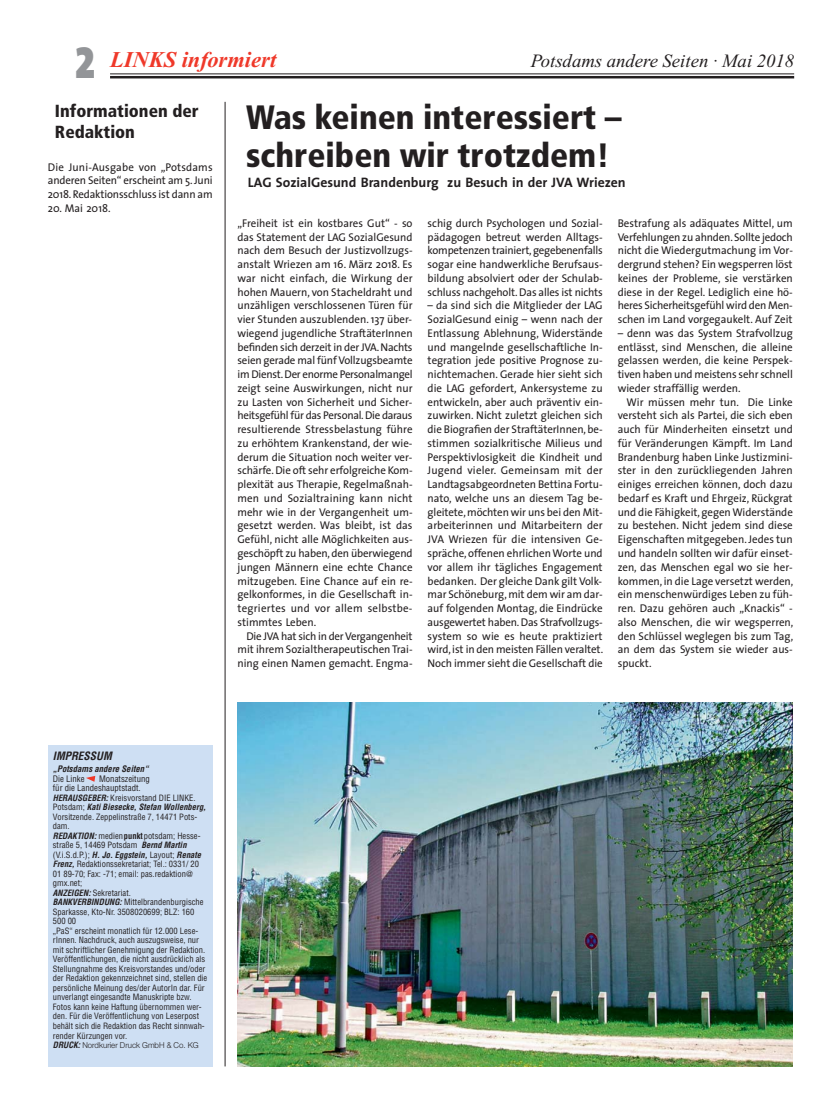
<style>
.page{position:relative;width:833px;height:1117px;background:#fff}
.page>*{position:absolute;margin:0;border:0;box-sizing:border-box;transform-origin:0 0}
.t1{font:900 condensed 33.75px/37.5px "Frutiger";color:#231f20}
.t2{font:italic 700 22.5px "Times New Roman";color:#ef3829}
.t3{font:italic 18.75px "Times New Roman";color:#231f20}
.t4{font:900 condensed 17.5px/21px "Frutiger";color:#231f20}
.t5{font:700 13.75px "The Sans";color:#231f20}
.t6{font:11.25px/13.8px "The Sans";letter-spacing:-.005em;color:#231f20;text-align:justify}
.t7{font:italic 700 condensed 11.25px "Helvetica";color:#231f20}
.t8{font:condensed 8.75px/9.5px "Helvetica";color:#231f20}
.t9{font:italic 700 condensed 8.75px "Helvetica";color:#231f20}
.t10{font:condensed 8.5px/9.5px "Helvetica";color:#231f20}
.t11{font:300 8.12px "Helvetica Neue";color:#231f20}
.s1{font-family:"The Sans Black Expert";font-weight:400;font-style:normal;font-size:45px;color:#939598}
.s2{font-weight:700;font-style:italic}
.s3{font-weight:700}
.s4{font-family:"Helvetica";font-weight:700;font-style:italic;font-stretch:condensed;font-size:8.5px}
</style>
<div class="page">
<hr style="left:110px;top:73px;width:684px;height:1px;background:#231f20">
<hr style="left:110px;top:76px;width:684px;height:2px;background:#231f20">
<div style="left:48px;top:744px;width:165px;height:322px;background:#cedff3"></div>
<svg style="left:86px;top:776px;width:9px;height:5px"></svg>
<hr style="left:225px;top:102px;width:1px;height:964px;background:#231f20">
<img style="left:237px;top:702px;width:556px;height:364px">
<h2 class="t2" style="left:75px;top:52px;width:203px"><span class="s1">2</span> LINKS informiert</h2>
<h3 class="t3" style="left:531px;top:54px;width:265px">Potsdams andere Seiten · Mai 2018</h3>
<h3 class="t4" style="left:55px;top:102px;width:145px">Informationen der<br>Redaktion</h3>
<p class="t6" style="left:48px;top:161px;width:166px">Die Juni-Ausgabe von „Potsdams anderen Seiten“ erscheint am 5. Juni 2018. Redaktionsschluss ist dann am</p>
<p class="t6" style="left:48px;top:202px;width:64px">20. Mai 2018.</p>
<h1 class="t1" style="left:246px;top:102px;width:377px">Was keinen interessiert – schreiben wir trotzdem!</h1>
<p class="t5" style="left:248px;top:177px;width:379px">LAG SozialGesund Brandenburg zu Besuch in der JVA Wriezen</p>
<p class="t6" style="left:237px;top:217px;width:177px">„Freiheit ist ein kostbares Gut“ - so das Statement der LAG SozialGesund nach dem Besuch der Justizvollzugs&shy;anstalt Wriezen am 16. März 2018. Es war nicht einfach, die Wirkung der hohen Mauern, von Stacheldraht und unzähligen verschlossenen Türen für vier Stunden auszublenden. 137 über&shy;wiegend jugendliche StraftäterInnen befinden sich derzeit in der JVA. Nachts seien gerade mal fünf Vollzugsbeamte im Dienst. Der enorme Personalmangel zeigt seine Auswirkungen, nicht nur zu Lasten von Sicherheit und Sicher&shy;heitsgefühl für das Personal. Die daraus resultierende Stressbelastung führe zu erhöhtem Krankenstand, der wie&shy;derum die Situation noch weiter ver&shy;schärfe. Die oft sehr erfolgreiche Kom&shy;plexität aus Therapie, Regelmaßnah&shy;men und Sozialtraining kann nicht mehr wie in der Vergangenheit um&shy;gesetzt werden. Was bleibt, ist das Gefühl, nicht alle Möglichkeiten aus&shy;geschöpft zu haben, den überwiegend jungen Männern eine echte Chance mitzugeben. Eine Chance auf ein re&shy;gelkonformes, in die Gesellschaft in&shy;tegriertes und vor allem selbstbe&shy;stimmtes Leben.</p>
<p class="t6" style="left:237px;top:630px;width:177px;text-indent:9px">Die JVA hat sich in der Vergangenheit mit ihrem Sozialtherapeutischen Trai&shy;ning einen Namen gemacht. Engma-</p>
<p class="t6" style="left:618px;top:217px;width:177px">Bestrafung als adäquates Mittel, um Verfehlungen zu ahnden. Sollte jedoch nicht die Wiedergutmachung im Vor&shy;dergrund stehen? Ein wegsperren löst keines der Probleme, sie verstärken diese in der Regel. Lediglich eine hö&shy;heres Sicherheitsgefühl wird den Men&shy;schen im Land vorgegaukelt. Auf Zeit</p>
<p class="t6" style="left:618px;top:327px;width:177px">– denn was das System Strafvollzug entlässt, sind Menschen, die alleine gelassen werden, die keine Perspek&shy;tiven haben und meistens sehr schnell wieder straffällig werden.</p>
<p class="t6" style="left:618px;top:396px;width:177px;text-indent:9px">Wir müssen mehr tun. Die Linke versteht sich als Partei, die sich eben auch für Minderheiten einsetzt und für Veränderungen Kämpft. Im Land Brandenburg haben Linke Justizmini&shy;ster in den zurückliegenden Jahren einiges erreichen können, doch dazu bedarf es Kraft und Ehrgeiz, Rückgrat und die Fähigkeit, gegen Widerstände zu bestehen. Nicht jedem sind diese Eigenschaften mitgegeben. Jedes tun und handeln sollten wir dafür einset&shy;zen, das Menschen egal wo sie her&shy;kommen, in die Lage versetzt werden, ein menschenwürdiges Leben zu füh&shy;ren. Dazu gehören auch „Knackis“ - also Menschen, die wir wegsperren, den Schlüssel weglegen bis zum Tag, an dem das System sie wieder aus&shy;spuckt.</p>
<p class="t6" style="left:427px;top:217px;width:177px">schig durch Psychologen und Sozial&shy;pädagogen betreut werden Alltags&shy;kompetenzen trainiert, gegebenenfalls sogar eine handwerkliche Berufsaus&shy;bildung absolviert oder der Schulab&shy;schluss nachgeholt. Das alles ist nichts</p>
<p class="t6" style="left:427px;top:300px;width:177px">– da sind sich die Mitglieder der LAG SozialGesund einig – wenn nach der Entlassung Ablehnung, Widerstände und mangelnde gesellschaftliche In&shy;tegration jede positive Prognose zu&shy;nichtemachen. Gerade hier sieht sich die LAG gefordert, Ankersysteme zu entwickeln, aber auch präventiv ein&shy;zuwirken. Nicht zuletzt gleichen sich die Biografien der StraftäterInnen, be&shy;stimmen sozialkritische Milieus und Perspektivlosigkeit die Kindheit und Jugend vieler. Gemeinsam mit der Landtagsabgeordneten Bettina Fortu&shy;nato, welche uns an diesem Tag be&shy;gleitete, möchten wir uns bei den Mit&shy;arbeiterinnen und Mitarbeitern der JVA Wriezen für die intensiven Ge&shy;spräche, offenen ehrlichen Worte und vor allem ihr tägliches Engagement bedanken. Der gleiche Dank gilt Volk&shy;mar Schöneburg, mit dem wir am dar&shy;auf folgenden Montag, die Eindrücke ausgewertet haben. Das Strafvollzugs&shy;system so wie es heute praktiziert wird, ist in den meisten Fällen veraltet.<br>Noch immer sieht die Gesellschaft die</p>
<p class="t7" style="left:53px;top:751px;width:63px">IMPRESSUM</p>
<p class="t9" style="left:53px;top:765px;width:99px">„Potsdams andere Seiten“</p>
<p class="t8" style="left:53px;top:774px;width:33px">Die Linke</p>
<p class="t8" style="left:53px;top:774px;width:98px;text-indent:46px">Monatszeitung für die Landeshauptstadt.</p>
<p class="t10" style="left:53px;top:793px;width:156px"><span class="s2">HERAUSGEBER:</span>Kreisvorstand DIE LINKE.<br>P o t s d a m ; <span class="s2">KatiBiesecke,Stefan Wollenberg, </span>Vorsitzende. Zeppelinstraße 7, 14471 Pots&shy;dam.<br><span class="s2">REDAKTION:</span>medien<span class="s3">punkt</span>potsdam; Hesse&shy;straße 5, 14469 Potsdam <span class="s2">Bernd Martin </span>(V.i.S.d.P.); <span class="s2">H.Jo.Eggstein,</span>Layout; <span class="s2">Renate Frenz,</span>Redaktionssekretariat; Tel.: 0331/ 20<br>01 89-70; Fax: -71; email: pas.redaktion@ gmx.net;<br><span class="s2">ANZEIGEN:</span>Sekretariat.<br><span class="s2">BANKVERBINDUNG:</span>Mittelbrandenburgische Sparkasse, Kto-Nr. 3508020699; BLZ: 160<br>500 00<br>„PaS“ erscheint monatlich für 12.000 Lese&shy;rInnen. Nachdruck, auch auszugsweise, nur mit schriftlicher Genehmigung der Redaktion.<br>Veröffentlichungen, die nicht ausdrücklich als Stellung nahme des Kreisvorstandes und/oder der Redaktion gekennzeichnet sind, stellen die persönliche Meinung des/der AutorIn dar. Für unverlangt eingesandte Manuskripte bzw.<br>Fotos kann keine Haftung übernommen wer&shy;den. Für die Veröffentlichung von Leserpost behält sich die Redaktion das Recht sinnwah&shy;render Kürzungen vor.</p>
<p class="t11" style="left:53px;top:1041px;width:147px"><span class="s4">DRUCK:</span>Nordkurier Druck GmbH &amp; Co. KG</p>
</div>
